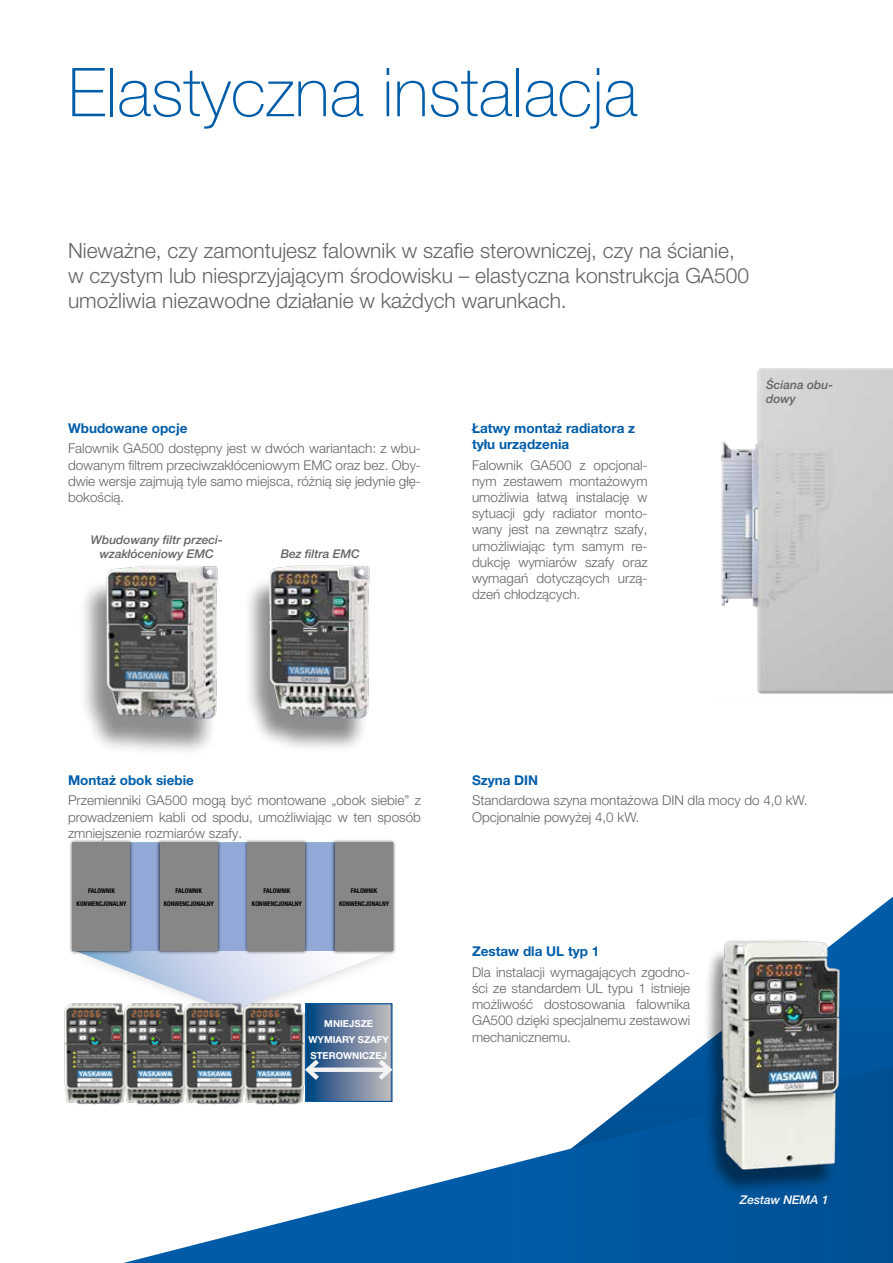
<style>
.page{position:relative;width:893px;height:1263px;background:#fff}
.page>*{position:absolute;margin:0;border:0;box-sizing:border-box;transform-origin:0 0}
.t1{font:100 67.5px "Helvetica Neue LT Pro";color:#005da9}
.t2{font:300 21px/25.2px "Helvetica Neue LT Pro";color:#646363}
.t3{font:300 13.5px/16.2px "Helvetica Neue LT Pro";color:#646363;text-align:justify}
.t4{font:700 13.5px/16.2px "Helvetica Neue LT Pro";color:#005da9}
.t5{font:italic 500 12px/14.4px "Helvetica Neue LT Pro";color:#646363;text-align:center}
.t6{font:italic 500 12px "Helvetica Neue LT Pro";color:#fff}
.t7{font:700 9.6px/15.8px "Helvetica Neue LT Pro";color:#fff;text-align:center}
.t8{font:700 condensed 6.45px/13.4px "Helvetica Neue LT Pro";color:#000;text-align:center}
</style>
<div class="page">
<svg style="left:676px;top:897px;width:217px;height:169px"></svg>
<svg style="left:123px;top:1066px;width:770px;height:197px"></svg>
<img style="left:721px;top:368px;width:172px;height:326px">
<div style="left:703px;top:946px;width:136px;height:248px;background:#000;opacity:.45"></div>
<img style="left:710px;top:930px;width:135px;height:248px">
<svg style="left:123px;top:1066px;width:284px;height:52px"></svg>
<svg style="left:80px;top:951px;width:311px;height:48px"></svg>
<div style="left:72px;top:842px;width:321px;height:109px;background:#92a9d8"></div>
<div style="left:69px;top:839px;width:64px;height:115px;background:#000;opacity:.75"></div>
<div style="left:72px;top:842px;width:58px;height:109px;background:#878787"></div>
<div style="left:156px;top:839px;width:65px;height:115px;background:#000;opacity:.75"></div>
<div style="left:160px;top:842px;width:57px;height:109px;background:#878787"></div>
<div style="left:244px;top:839px;width:64px;height:115px;background:#000;opacity:.75"></div>
<div style="left:247px;top:842px;width:58px;height:109px;background:#878787"></div>
<div style="left:331px;top:839px;width:65px;height:115px;background:#000;opacity:.75"></div>
<div style="left:335px;top:842px;width:58px;height:109px;background:#878787"></div>
<img style="left:64px;top:1003px;width:56px;height:102px">
<img style="left:120px;top:1003px;width:60px;height:104px">
<img style="left:180px;top:999px;width:60px;height:108px">
<img style="left:240px;top:999px;width:69px;height:108px">
<svg style="left:307px;top:1005px;width:84px;height:95px;background:#657e9e"></svg>
<div style="left:308px;top:1067px;width:81px;height:5px;background:#f3f3f3"></div>
<svg style="left:302px;top:1055px;width:22px;height:29px"></svg>
<svg style="left:374px;top:1055px;width:22px;height:29px"></svg>
<div style="left:243px;top:574px;width:126px;height:179px;background:#000;opacity:.45"></div>
<img style="left:266px;top:565px;width:104px;height:156px">
<div style="left:78px;top:575px;width:141px;height:181px;background:#000;opacity:.45"></div>
<img style="left:104px;top:565px;width:115px;height:156px">
<h1 class="t1" style="left:68px;top:52px;width:571px">Elastyczna instalacja</h1>
<h2 class="t2" style="left:68px;top:237px;width:683px">Nieważne, czy zamontujesz falownik w szafie sterowniczej, czy na ścianie, w czystym lub niesprzyjającym środowisku – elastyczna konstrukcja GA500 umożliwia niezawodne działanie w każdych warunkach.</h2>
<p class="t4" style="left:68px;top:420px;width:121px">Wbudowane opcje</p>
<p class="t3" style="left:68px;top:440px;width:354px">Falownik GA500 dostępny jest w dwóch wariantach: z wbu&shy;dowanym filtrem przeciwzakłóceniowym EMC oraz bez. Oby&shy;dwie wersje zajmują tyle samo miejsca, różnią się jedynie głę&shy;bokością.</p>
<p class="t5" style="left:91px;top:532px;width:133px">Wbudowany filtr przeci&shy;wzakłóceniowy EMC</p>
<p class="t5" style="left:281px;top:547px;width:81px">Bez filtra EMC</p>
<p class="t4" style="left:472px;top:420px;width:165px">Łatwy montaż radiatora z tyłu urządzenia</p>
<p class="t3" style="left:472px;top:456px;width:177px">Falownik GA500 z opcjonal&shy;nym zestawem montażowym umożliwia łatwą instalację w sytuacji gdy radiator monto&shy;wany jest na zewnątrz szafy, umożliwiając tym samym re&shy;dukcję wymiarów szafy oraz wymagań dotyczących urzą&shy;dzeń chłodzących.</p>
<p class="t5" style="left:766px;top:377px;width:68px;text-align:left">Ściana obu&shy;dowy</p>
<p class="t4" style="left:68px;top:772px;width:127px">Montaż obok siebie</p>
<p class="t3" style="left:68px;top:792px;width:354px">Przemienniki GA500 mogą być montowane „obok siebie” z prowadzeniem kabli od spodu, umożliwiając w ten sposób zmniejszenie rozmiarów szafy.</p>
<p class="t8" style="left:77px;top:884px;width:52px">FALOWNIK<br>KONWENCJONALNY</p>
<p class="t8" style="left:164px;top:884px;width:52px">FALOWNIK<br>KONWENCJONALNY</p>
<p class="t8" style="left:252px;top:884px;width:52px">FALOWNIK<br>KONWENCJONALNY</p>
<p class="t8" style="left:339px;top:884px;width:52px">FALOWNIK<br>KONWENCJONALNY</p>
<p class="t7" style="left:309px;top:1016px;width:82px">MNIEJSZE<br>WYMIARY SZAFY<br>STEROWNICZEJ</p>
<p class="t4" style="left:472px;top:772px;width:68px">Szyna DIN</p>
<p class="t3" style="left:472px;top:792px;width:337px">Standardowa szyna montażowa DIN dla mocy do 4,0 kW.<br>Opcjonalnie powyżej 4,0 kW.</p>
<p class="t4" style="left:472px;top:943px;width:129px">Zestaw dla UL typ 1</p>
<p class="t3" style="left:472px;top:963px;width:220px">Dla instalacji wymagających zgodno&shy;ści ze standardem UL typu 1 istnieje możliwość dostosowania falownika GA500 dzięki specjalnemu zestawowi mechanicznemu.</p>
<p class="t6" style="left:740px;top:1192px;width:90px">Zestaw NEMA 1</p>
</div>
